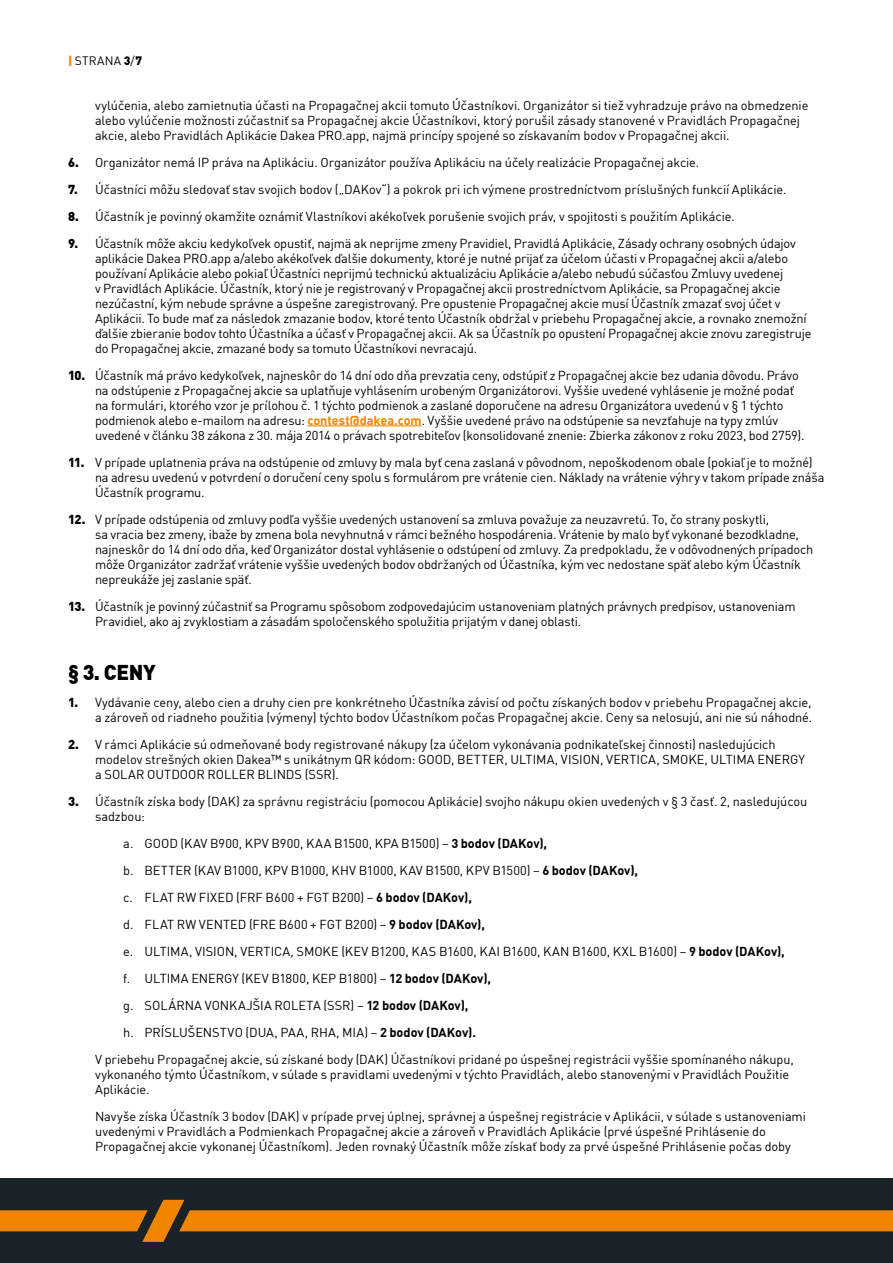
<style>
.page{position:relative;width:893px;height:1263px;background:#fff}
.page>*{position:absolute;margin:0;border:0;box-sizing:border-box;transform-origin:0 0}
.t1{font:900 21px "DIN Offc Pro";color:#000}
.t2{font:12.75px/15px "DIN Offc Pro";letter-spacing:-.01em;color:#000}
.t3{font:12.75px "DIN Offc Pro";letter-spacing:.01em;color:#000}
.t4{font:12.75px "DIN Offc Pro";letter-spacing:.015em;color:#000}
.t5{font:12px "DIN Offc Pro";letter-spacing:.02em;color:#000}
.s1{font-weight:900;color:#f18500}
.s2{font-weight:900}
.s3{font-weight:700;color:#f18500}
.s4{font-weight:700}
</style>
<div class="page">
<div style="left:0;top:1179px;width:893px;height:84px;background:#192226"></div>
<svg style="left:0;top:1200px;width:893px;height:42px"></svg>
<hr style="left:307px;top:425px;width:115px;height:1px;background:#f18500">
<p class="t5" style="left:68px;top:51px;width:76px"><span class="s1">|</span> STRANA <span class="s2">3</span>/<span class="s2">7</span></p>
<p class="t2" style="left:95px;top:96px;width:715px">vylúčenia, alebo zamietnutia účasti na Propagačnej akcii tomuto Účastníkovi. Organizátor si tiež vyhradzuje právo na obmedzenie alebo vylúčenie možnosti zúčastniť sa Propagačnej akcie Účastníkovi, ktorý porušil zásady stanovené v Pravidlách Propagačnej akcie, alebo Pravidlách Aplikácie Dakea PRO.app, najmä princípy spojené so získavaním bodov v Propagačnej akcii.</p>
<p class="t2" style="left:68px;top:153px;width:633px"><span class="s2">6.</span> Organizátor nemá IP práva na Aplikáciu. Organizátor používa Aplikáciu na účely realizácie Propagačnej akcie.</p>
<p class="t2" style="left:68px;top:180px;width:720px"><span class="s2">7.</span> Účastníci môžu sledovať stav svojich bodov („DAKov“) a pokrok pri ich výmene prostredníctvom príslušných funkcií Aplikácie.</p>
<p class="t2" style="left:68px;top:207px;width:668px"><span class="s2">8.</span> Účastník je povinný okamžite oznámiť Vlastníkovi akékoľvek porušenie svojich práv, v spojitosti s použitím Aplikácie.</p>
<p class="t2" style="left:95px;top:234px;width:718px;text-indent:-27px"><span class="s2">9.</span> Účastník môže akciu kedykoľvek opustiť, najmä ak neprijme zmeny Pravidiel, Pravidlá Aplikácie, Zásady ochrany osobných údajov aplikácie Dakea PRO.app a/alebo akékoľvek ďalšie dokumenty, ktoré je nutné prijať za účelom účasti v Propagačnej akcii a/alebo používaní Aplikácie alebo pokiaľ Účastníci neprijmú technickú aktualizáciu Aplikácie a/alebo nebudú súčasťou Zmluvy uvedenej<br>v Pravidlách Aplikácie. Účastník, ktorý nie je registrovaný v Propagačnej akcii prostredníctvom Aplikácie, sa Propagačnej akcie nezúčastní, kým nebude správne a úspešne zaregistrovaný. Pre opustenie Propagačnej akcie musí Účastník zmazať svoj účet v Aplikácii. To bude mať za následok zmazanie bodov, ktoré tento Účastník obdržal v priebehu Propagačnej akcie, a rovnako znemožní ďalšie zbieranie bodov tohto Účastníka a účasť v Propagačnej akcii. Ak sa Účastník po opustení Propagačnej akcie znovu zaregistruje do Propagačnej akcie, zmazané body sa tomuto Účastníkovi nevracajú.</p>
<p class="t2" style="left:95px;top:366px;width:711px;text-indent:-27px"><span class="s2">10.</span> Účastník má právo kedykoľvek, najneskôr do 14 dní odo dňa prevzatia ceny, odstúpiť z Propagačnej akcie bez udania dôvodu. Právo na odstúpenie z Propagačnej akcie sa uplatňuje vyhlásením urobeným Organizátorovi. Vyššie uvedené vyhlásenie je možné podať na formulári, ktorého vzor je prílohou č. 1 týchto podmienok a zaslané doporučene na adresu Organizátora uvedenú v § 1 týchto podmienok alebo e-mailom na adresu: <span class="s3">contest@dakea.com</span>. Vyššie uvedené právo na odstúpenie sa nevzťahuje na typy zmlúv uvedené v článku 38 zákona z 30. mája 2014 o právach spotrebiteľov (konsolidované znenie: Zbierka zákonov z roku 2023, bod 2759).</p>
<p class="t2" style="left:95px;top:453px;width:731px;text-indent:-27px"><span class="s2">11.</span> V prípade uplatnenia práva na odstúpenie od zmluvy by mala byť cena zaslaná v pôvodnom, nepoškodenom obale (pokiaľ je to možné) na adresu uvedenú v potvrdení o doručení ceny spolu s formulárom pre vrátenie cien. Náklady na vrátenie výhry v takom prípade znáša<br>Účastník programu.</p>
<p class="t2" style="left:95px;top:510px;width:720px;text-indent:-27px"><span class="s2">12.</span> V prípade odstúpenia od zmluvy podľa vyššie uvedených ustanovení sa zmluva považuje za neuzavretú. To, čo strany poskytli,<br>sa vracia bez zmeny, ibaže by zmena bola nevyhnutná v rámci bežného hospodárenia. Vrátenie by malo byť vykonané bezodkladne, najneskôr do 14 dní odo dňa, keď Organizátor dostal vyhlásenie o odstúpení od zmluvy. Za predpokladu, že v odôvodnených prípadoch môže Organizátor zadržať vrátenie vyššie uvedených bodov obdržaných od Účastníka, kým vec nedostane späť alebo kým Účastník nepreukáže jej zaslanie späť.</p>
<p class="t2" style="left:95px;top:597px;width:702px;text-indent:-27px"><span class="s2">13.</span> Účastník je povinný zúčastniť sa Programu spôsobom zodpovedajúcim ustanoveniam platných právnych predpisov, ustanoveniam<br>Pravidiel, ako aj zvyklostiam a zásadám spoločenského spolužitia prijatým v danej oblasti.</p>
<h1 class="t1" style="left:68px;top:654px;width:89px">§ 3. CENY</h1>
<p class="t2" style="left:68px;top:693px;width:746px;text-align:right"><span class="s2">1.</span> Vydávanie ceny, alebo cien a druhy cien pre konkrétneho Účastníka závisí od počtu získaných bodov v priebehu Propagačnej akcie, a zároveň od riadneho použitia (výmeny) týchto bodov Účastníkom počas Propagačnej akcie. Ceny sa nelosujú, ani nie sú náhodné.</p>
<p class="t2" style="left:95px;top:735px;width:711px;text-indent:-27px"><span class="s2">2.</span> V rámci Aplikácie sú odmeňované body registrované nákupy (za účelom vykonávania podnikateľskej činnosti) nasledujúcich modelov strešných okien Dakea™ s unikátnym QR kódom: GOOD, BETTER, ULTIMA, VISION, VERTICA, SMOKE, ULTIMA ENERGY a SOLAR OUTDOOR ROLLER BLINDS (SSR).</p>
<p class="t2" style="left:95px;top:792px;width:714px;text-indent:-27px"><span class="s2">3.</span> Účastník získa body (DAK) za správnu registráciu (pomocou Aplikácie) svojho nákupu okien uvedených v § 3 časť. 2, nasledujúcou sadzbou:</p>
<p class="t3" style="left:123px;top:833px;width:425px">a. GOOD (KAV B900, KPV B900, KAA B1500, KPA B1500) – <span class="s4">3 bodov (DAKov),</span></p>
<p class="t4" style="left:123px;top:860px;width:516px">b. BETTER (KAV B1000, KPV B1000, KHV B1000, KAV B1500, KPV B1500) – <span class="s4">6 bodov (DAKov),</span></p>
<p class="t2" style="left:123px;top:888px;width:350px">c. FLAT RW FIXED (FRF B600 + FGT B200) – <span class="s4">6 bodov (DAKov),</span></p>
<p class="t2" style="left:123px;top:915px;width:363px">d. FLAT RW VENTED (FRE B600 + FGT B200) – <span class="s4">9 bodov (DAKov),</span></p>
<p class="t3" style="left:123px;top:941px;width:663px">e. ULTIMA, VISION, VERTICA, SMOKE (KEV B1200, KAS B1600, KAI B1600, KAN B1600, KXL B1600) – <span class="s4">9 bodov (DAKov),</span></p>
<p class="t2" style="left:123px;top:969px;width:369px">f. ULTIMA ENERGY (KEV B1800, KEP B1800) – <span class="s4">12 bodov (DAKov),</span></p>
<p class="t2" style="left:123px;top:996px;width:347px">g. SOLÁRNA VONKAJŠIA ROLETA (SSR) – <span class="s4">12 bodov (DAKov),</span></p>
<p class="t2" style="left:123px;top:1023px;width:354px">h. PRÍSLUŠENSTVO (DUA, PAA, RHA, MIA) – <span class="s4">2 bodov (DAKov).</span></p>
<p class="t2" style="left:95px;top:1050px;width:700px">V priebehu Propagačnej akcie, sú získané body (DAK) Účastníkovi pridané po úspešnej registrácii vyššie spomínaného nákupu,</p>
<p class="t2" style="left:95px;top:1065px;width:696px">vykonaného týmto Účastníkom, v súlade s pravidlami uvedenými v týchto Pravidlách, alebo stanovenými v Pravidlách Použitie<br>Aplikácie.</p>
<p class="t2" style="left:95px;top:1107px;width:712px">Navyše získa Účastník 3 bodov (DAK) v prípade prvej úplnej, správnej a úspešnej registrácie v Aplikácii, v súlade s ustanoveniami uvedenými v Pravidlách a Podmienkach Propagačnej akcie a zároveň v Pravidlách Aplikácie (prvé úspešné Prihlásenie do<br>Propagačnej akcie vykonanej Účastníkom). Jeden rovnaký Účastník môže získať body za prvé úspešné Prihlásenie počas doby</p>
</div>
